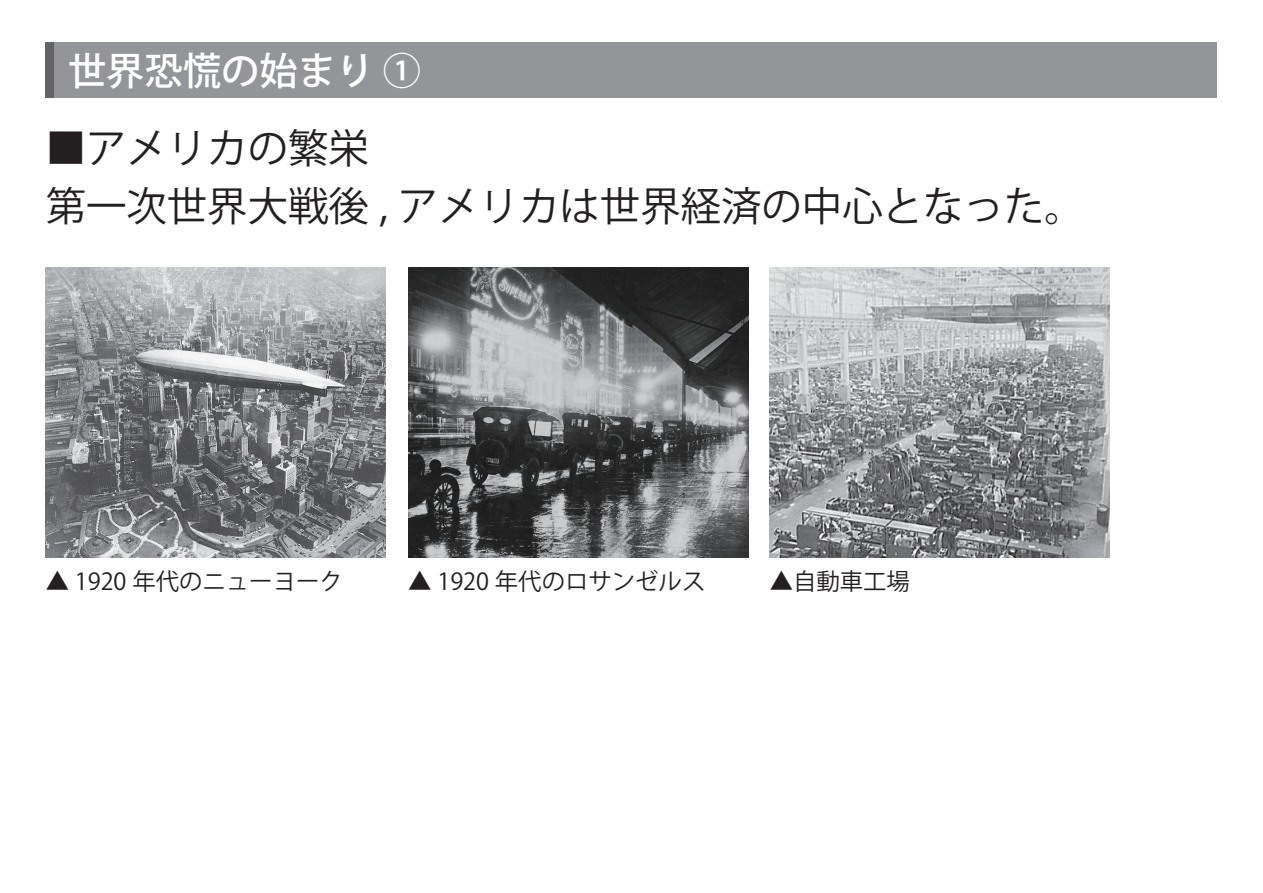
<style>
.page{position:relative;width:1263px;height:893px;background:#fff}
.page>*{position:absolute;margin:0;border:0;box-sizing:border-box;transform-origin:0 0}
.t1{font:40.35px/57.4px "Koz Go Pr 6 N";color:#231f20}
.t2{font:500 38.25px "Koz Go Pr 6 N";color:#fff}
.t3{font:23.4px "Koz Go Pr 6 N";color:#231f20}
</style>
<div class="page">
<img style="left:46px;top:268px;width:340px;height:289px">
<img style="left:408px;top:268px;width:340px;height:289px">
<img style="left:770px;top:268px;width:340px;height:289px">
<div style="left:46px;top:43px;width:1171px;height:55px;background:#939598"></div>
<div style="left:46px;top:43px;width:8px;height:55px;background:#636366"></div>
<p class="t2" style="left:68px;top:49px;width:354px">世界恐慌の始まり ①</p>
<p class="t1" style="left:46px;top:120px;width:1040px">■アメリカの繁栄<br>第一次世界大戦後 , アメリカは世界経済の中心となった。</p>
<p class="t3" style="left:46px;top:569px;width:299px">▲ 1920 年代のニューヨーク</p>
<p class="t3" style="left:408px;top:569px;width:299px">▲ 1920 年代のロサンゼルス</p>
<p class="t3" style="left:770px;top:569px;width:142px">▲自動車工場</p>
</div>
